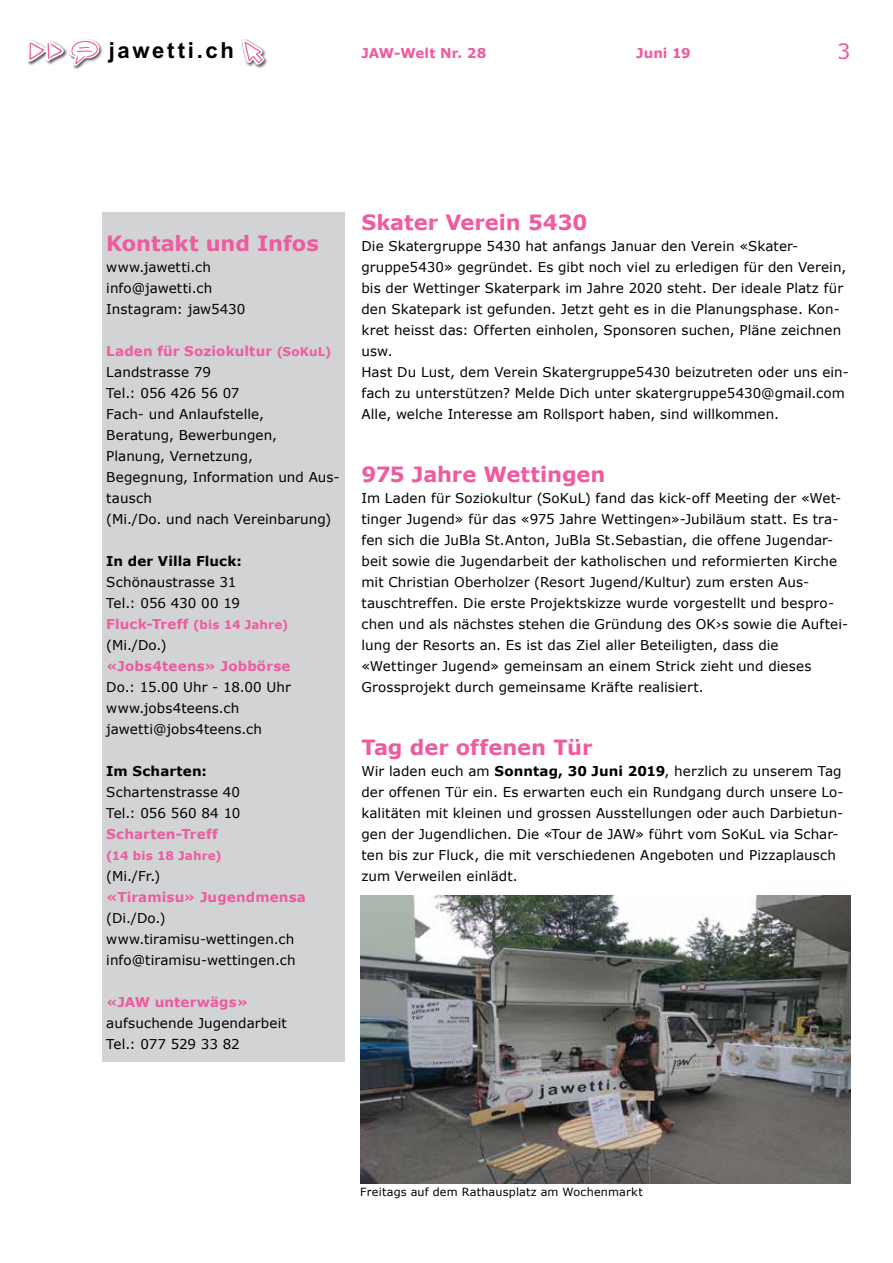
<style>
.page{position:relative;width:893px;height:1263px;background:#fff}
.page>*{position:absolute;margin:0;border:0;box-sizing:border-box;transform-origin:0 0}
.t1{font:700 30.9px "Utsaah";letter-spacing:.085em;color:#000}
.t2{font:700 21px "Verdana";letter-spacing:-.005em;color:#ef5ba1}
.t3{font:21px "Verdana";color:#ef5ba1}
.t4{font:13.5px/21px "Verdana";letter-spacing:.005em;color:#000}
.t5{font:700 13.5px "Verdana";letter-spacing:.01em;color:#ef5ba1}
.t6{font:700 13.5px "Verdana";letter-spacing:.01em;color:#000}
.t7{font:700 12px "Verdana";letter-spacing:.01em;color:#ef5ba1}
.t8{font:11.25px "Verdana";letter-spacing:.015em;color:#000}
.s1{font-weight:700;color:#ef5ba1}
.s2{font-weight:700;font-size:12px;color:#ef5ba1}
.s3{font-size:13.5px}
.s4{font-weight:700}
</style>
<div class="page">
<img style="left:73px;top:46px;width:30px;height:23px">
<svg style="left:27px;top:39px;width:74px;height:27px"></svg>
<img style="left:241px;top:40px;width:26px;height:28px">
<svg style="left:242px;top:39px;width:22px;height:26px"></svg>
<div style="left:102px;top:213px;width:242px;height:849px;background:#d1d3d4"></div>
<img style="left:360px;top:895px;width:490px;height:288px">
<h1 class="t1" style="left:109px;top:35px;width:127px">jawetti.ch</h1>
<p class="t5" style="left:361px;top:43px;width:126px">JAW-Welt Nr. 28</p>
<p class="t5" style="left:636px;top:43px;width:56px">Juni 19</p>
<h2 class="t3" style="left:837px;top:37px;width:15px">3</h2>
<h2 class="t2" style="left:106px;top:229px;width:214px">Kontakt und Infos</h2>
<p class="t4" style="left:106px;top:257px;width:141px">www.jawetti.ch info@jawetti.ch<br>Instagram: jaw5430</p>
<p class="t4" style="left:106px;top:341px;width:235px"><span class="s1">Laden für Soziokultur</span> <span class="s2">(SoKuL)<br></span>Landstrasse 79<br>Tel.: 056 426 56 07<br>Fach- und Anlaufstelle,<br>Beratung, Bewerbungen,<br>Planung, Vernetzung,<br>Begegnung, Information und Aus&shy;tausch<br>(Mi./Do. und nach Vereinbarung)</p>
<p class="t6" style="left:106px;top:552px;width:137px">In der Villa Fluck:</p>
<p class="t4" style="left:106px;top:572px;width:135px">Schönaustrasse 31<br>Tel.: 056 430 00 19</p>
<p class="t7" style="left:106px;top:616px;width:183px"><span class="s3">Fluck-Treff</span> (bis 14 Jahre)</p>
<p class="t4" style="left:106px;top:635px;width:62px">(Mi./Do.)</p>
<p class="t5" style="left:106px;top:657px;width:186px">«Jobs4teens» Jobbörse</p>
<p class="t4" style="left:106px;top:677px;width:186px">Do.: 15.00 Uhr - 18.00 Uhr www.jobs4teens.ch jawetti@jobs4teens.ch</p>
<p class="t6" style="left:106px;top:762px;width:102px">Im Scharten:</p>
<p class="t4" style="left:106px;top:782px;width:135px">Schartenstrasse 40<br>Tel.: 056 560 84 10</p>
<p class="t5" style="left:106px;top:825px;width:113px">Scharten-Treff</p>
<p class="t7" style="left:106px;top:847px;width:117px">(14 bis 18 Jahre)</p>
<p class="t4" style="left:106px;top:866px;width:55px">(Mi./Fr.)</p>
<p class="t5" style="left:106px;top:888px;width:201px">«Tiramisu» Jugendmensa</p>
<p class="t4" style="left:106px;top:908px;width:191px">(Di./Do.) www.tiramisu-wettingen.ch info@tiramisu-wettingen.ch</p>
<p class="t5" style="left:106px;top:993px;width:143px">«JAW unterwägs»</p>
<p class="t4" style="left:106px;top:1013px;width:182px">aufsuchende Jugendarbeit<br>Tel.: 077 529 33 82</p>
<h2 class="t2" style="left:361px;top:208px;width:227px">Skater Verein 5430</h2>
<p class="t4" style="left:361px;top:236px;width:489px">Die Skatergruppe 5430 hat anfangs Januar den Verein «Skater&shy;gruppe5430» gegründet. Es gibt noch viel zu erledigen für den Verein, bis der Wettinger Skaterpark im Jahre 2020 steht. Der ideale Platz für den Skatepark ist gefunden. Jetzt geht es in die Planungsphase. Kon&shy;kret heisst das: Offerten einholen, Sponsoren suchen, Pläne zeichnen usw.<br>Hast Du Lust, dem Verein Skatergruppe5430 beizutreten oder uns ein&shy;fach zu unterstützen? Melde Dich unter skatergruppe5430@gmail.com Alle, welche Interesse am Rollsport haben, sind willkommen.</p>
<h2 class="t2" style="left:361px;top:460px;width:246px">975 Jahre Wettingen</h2>
<p class="t4" style="left:361px;top:488px;width:488px">Im Laden für Soziokultur (SoKuL) fand das kick-off Meeting der «Wet&shy;tinger Jugend» für das «975 Jahre Wettingen»-Jubiläum statt. Es tra&shy;fen sich die JuBla St.Anton, JuBla St.Sebastian, die offene Jugendar&shy;beit sowie die Jugendarbeit der katholischen und reformierten Kirche mit Christian Oberholzer (Resort Jugend/Kultur) zum ersten Aus&shy;tauschtreffen. Die erste Projektskizze wurde vorgestellt und bespro&shy;chen und als nächstes stehen die Gründung des OK›s sowie die Auftei&shy;lung der Resorts an. Es ist das Ziel aller Beteiligten, dass die «Wettinger Jugend» gemeinsam an einem Strick zieht und dieses Grossprojekt durch gemeinsame Kräfte realisiert.</p>
<h2 class="t2" style="left:361px;top:733px;width:232px">Tag der offenen Tür</h2>
<p class="t4" style="left:361px;top:761px;width:484px">Wir laden euch am <span class="s4">Sonntag, 30 Juni 2019</span>, herzlich zu unserem Tag der offenen Tür ein. Es erwarten euch ein Rundgang durch unsere Lo&shy;kalitäten mit kleinen und grossen Ausstellungen oder auch Darbietun&shy;gen der Jugendlichen. Die «Tour de JAW» führt vom SoKuL via Schar&shy;ten bis zur Fluck, die mit verschiedenen Angeboten und Pizzaplausch zum Verweilen einlädt.</p>
<p class="t8" style="left:360px;top:1184px;width:284px">Freitags auf dem Rathausplatz am Wochenmarkt</p>
</div>
